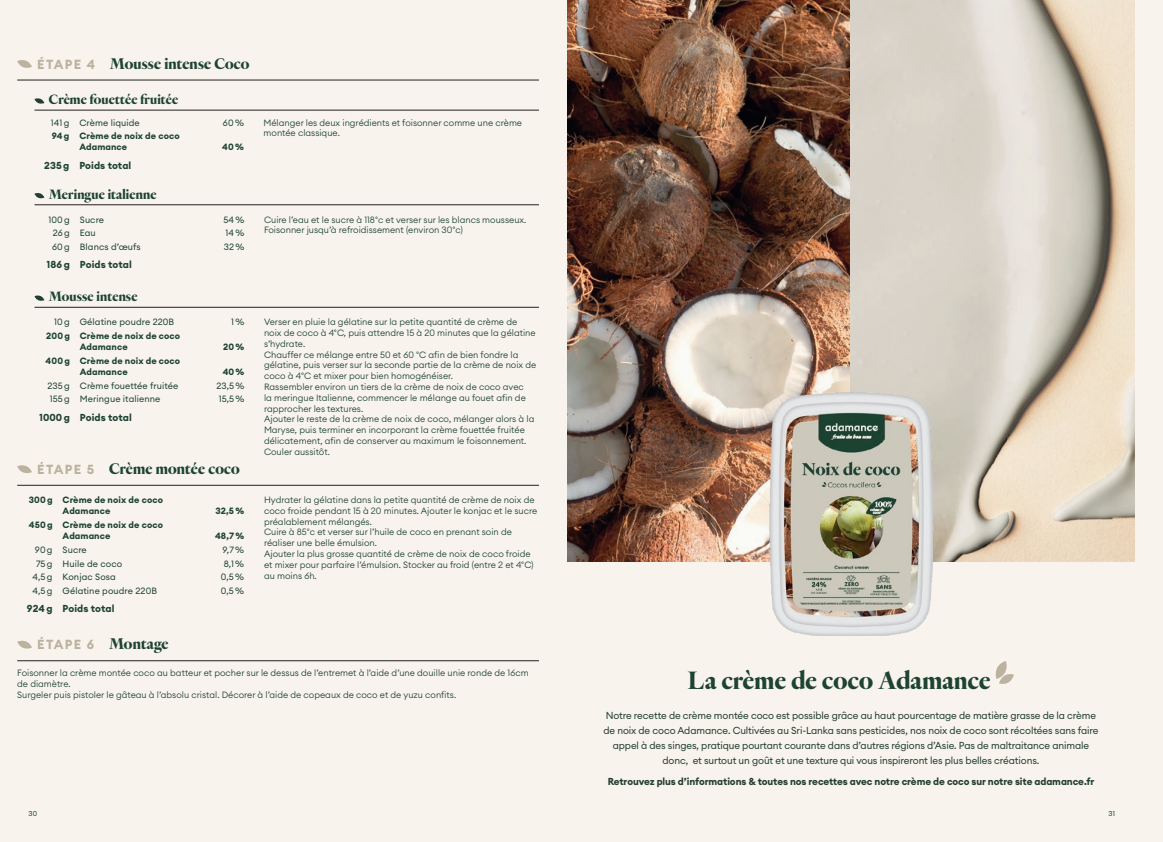
<style>
.page{position:relative;width:1163px;height:842px;background:#fff}
.page>*{position:absolute;margin:0;border:0;box-sizing:border-box;transform-origin:0 0}
.t1{font:700 26px "Heldane Display";letter-spacing:.01em;color:#1d4332}
.t2{font:700 16px "Heldane Display";letter-spacing:.01em;color:#1d4332}
.t3{font:700 14px "Heldane Display";letter-spacing:.01em;color:#1d4332}
.t4{font:10px/15px "Euclid Circular A";letter-spacing:-.01em;color:#233f2f;text-align:center}
.t5{font:700 10px "Euclid Circular A";letter-spacing:-.01em;color:#233f2f}
.t6{font:700 10px "Euclid Circular A";letter-spacing:.01em;color:#1d4332}
.t7{font:300 9px/10.8px "Euclid Circular A";color:#1d4332}
.t8{font:9px "Euclid Circular A";letter-spacing:.01em;color:#1d4332}
.t9{font:700 9px/11px "Euclid Circular A";letter-spacing:.01em;color:#1d4332}
.t10{font:7px "Euclid Circular A";color:#1d4332}
.s1{font-family:"Euclid Circular A";font-size:13px;color:#bcb2a0}
</style>
<div class="page">
<div style="left:0;top:0;width:1162px;height:842px;background:#f8f3ed"></div>
<hr style="left:17px;top:661px;width:522px;height:1px;background:#231f20">
<svg style="left:17px;top:641px;width:15px;height:7px"></svg>
<hr style="left:34px;top:110px;width:505px;height:1px;background:#231f20">
<svg style="left:34px;top:98px;width:10px;height:6px"></svg>
<hr style="left:34px;top:205px;width:505px;height:1px;background:#231f20">
<svg style="left:34px;top:193px;width:10px;height:5px"></svg>
<hr style="left:34px;top:307px;width:505px;height:1px;background:#231f20">
<svg style="left:34px;top:296px;width:10px;height:5px"></svg>
<hr style="left:17px;top:80px;width:522px;height:1px;background:#231f20">
<svg style="left:17px;top:60px;width:15px;height:8px"></svg>
<hr style="left:17px;top:485px;width:522px;height:1px;background:#231f20">
<svg style="left:17px;top:465px;width:15px;height:8px"></svg>
<img style="left:567px;top:0;width:567px;height:561px">
<img style="left:769px;top:393px;width:163px;height:243px">
<svg style="left:995px;top:661px;width:18px;height:23px"></svg>
<h2 class="t2" style="left:37px;top:53px;width:214px"><span class="s1">ÉTAPE 4</span> Mousse intense Coco</h2>
<h3 class="t3" style="left:49px;top:91px;width:131px">Crème fouettée fruitée</h3>
<p class="t8" style="left:51px;top:117px;width:90px">141 g Crème liquide</p>
<p class="t8" style="left:223px;top:117px;width:22px">60 %</p>
<p class="t9" style="left:79px;top:131px;width:102px;text-indent:-28px">94 g Crème de noix de coco<br>Adamance</p>
<p class="t9" style="left:222px;top:142px;width:23px">40 %</p>
<p class="t6" style="left:44px;top:159px;width:89px">235 g Poids total</p>
<h3 class="t3" style="left:49px;top:186px;width:109px">Meringue italienne</h3>
<p class="t8" style="left:49px;top:214px;width:57px">100 g Sucre</p>
<p class="t8" style="left:223px;top:214px;width:22px">54 %</p>
<p class="t8" style="left:53px;top:227px;width:44px">26 g Eau</p>
<p class="t8" style="left:225px;top:227px;width:20px">14 %</p>
<p class="t8" style="left:52px;top:241px;width:90px">60 g Blancs d’œufs</p>
<p class="t8" style="left:224px;top:241px;width:22px">32 %</p>
<p class="t6" style="left:47px;top:258px;width:87px">186 g Poids total</p>
<h3 class="t3" style="left:49px;top:288px;width:90px">Mousse intense</h3>
<p class="t8" style="left:54px;top:316px;width:121px">10 g Gélatine poudre 220B</p>
<p class="t8" style="left:231px;top:316px;width:15px">1 %</p>
<p class="t9" style="left:80px;top:330px;width:102px;text-indent:-34px">200 g Crème de noix de coco<br>Adamance</p>
<p class="t9" style="left:223px;top:341px;width:23px">20 %</p>
<p class="t9" style="left:80px;top:355px;width:102px;text-indent:-34px">400 g Crème de noix de coco<br>Adamance</p>
<p class="t9" style="left:223px;top:366px;width:23px">40 %</p>
<p class="t8" style="left:47px;top:380px;width:132px">235 g Crème fouettée fruitée</p>
<p class="t8" style="left:216px;top:380px;width:30px">23,5 %</p>
<p class="t8" style="left:50px;top:393px;width:112px">155 g Meringue italienne</p>
<p class="t8" style="left:219px;top:393px;width:27px">15,5 %</p>
<p class="t6" style="left:39px;top:411px;width:94px">1000 g Poids total</p>
<h2 class="t2" style="left:37px;top:459px;width:204px"><span class="s1">ÉTAPE 5</span> Crème montée coco</h2>
<p class="t9" style="left:63px;top:494px;width:102px;text-indent:-34px">300 g Crème de noix de coco<br>Adamance</p>
<p class="t9" style="left:215px;top:505px;width:30px">32,5 %</p>
<p class="t9" style="left:63px;top:519px;width:102px;text-indent:-34px">450 g Crème de noix de coco<br>Adamance</p>
<p class="t9" style="left:215px;top:530px;width:31px">48,7 %</p>
<p class="t8" style="left:35px;top:544px;width:53px">90 g Sucre</p>
<p class="t8" style="left:222px;top:544px;width:23px">9,7 %</p>
<p class="t8" style="left:36px;top:558px;width:88px">75 g Huile de coco</p>
<p class="t8" style="left:224px;top:558px;width:22px">8,1 %</p>
<p class="t8" style="left:33px;top:571px;width:85px">4,5 g Konjac Sosa</p>
<p class="t8" style="left:221px;top:571px;width:25px">0,5 %</p>
<p class="t8" style="left:33px;top:585px;width:126px">4,5 g Gélatine poudre 220B</p>
<p class="t8" style="left:221px;top:585px;width:25px">0,5 %</p>
<p class="t6" style="left:27px;top:602px;width:89px">924 g Poids total</p>
<p class="t7" style="left:263px;top:117px;width:260px">Mélanger les deux ingrédients et foisonner comme une crème montée classique.</p>
<p class="t7" style="left:264px;top:214px;width:264px">Cuire l’eau et le sucre à 118°c et verser sur les blancs mousseux.<br>Foisonner jusqu’à refroidissement (environ 30°c)</p>
<p class="t7" style="left:264px;top:316px;width:274px">Verser en pluie la gélatine sur la petite quantité de crème de noix de coco à 4°C, puis attendre 15 à 20 minutes que la gélatine s’hydrate.<br>Chauffer ce mélange entre 50 et 60 °C afin de bien fondre la gélatine, puis verser sur la seconde partie de la crème de noix de coco à 4°C et mixer pour bien homogénéiser.<br>Rassembler environ un tiers de la crème de noix de coco avec<br>la meringue Italienne, commencer le mélange au fouet afin de rapprocher les textures.<br>Ajouter le reste de la crème de noix de coco, mélanger alors à la Maryse, puis terminer en incorporant la crème fouettée fruitée délicatement, afin de conserver au maximum le foisonnement.<br>Couler aussitôt.</p>
<p class="t7" style="left:264px;top:494px;width:275px">Hydrater la gélatine dans la petite quantité de crème de noix de coco froide pendant 15 à 20 minutes. Ajouter le konjac et le sucre préalablement mélangés.<br>Cuire à 85°c et verser sur l’huile de coco en prenant soin de réaliser une belle émulsion.<br>Ajouter la plus grosse quantité de crème de noix de coco froide et mixer pour parfaire l’émulsion. Stocker au froid (entre 2 et 4°C) au moins 6h.</p>
<h2 class="t2" style="left:37px;top:634px;width:133px"><span class="s1">ÉTAPE 6</span> Montage</h2>
<p class="t7" style="left:17px;top:667px;width:513px">Foisonner la crème montée coco au batteur et pocher sur le dessus de l’entremet à l’aide d’une douille unie ronde de 16cm de diamètre.<br>Surgeler puis pistoler le gâteau à l’absolu cristal. Décorer à l’aide de copeaux de coco et de yuzu confits.</p>
<h1 class="t1" style="left:687px;top:664px;width:304px">La crème de coco Adamance</h1>
<p class="t4" style="left:603px;top:708px;width:496px">Notre recette de crème montée coco est possible grâce au haut pourcentage de matière grasse de la crème de noix de coco Adamance. Cultivées au Sri-Lanka sans pesticides, nos noix de coco sont récoltées sans faire appel à des singes, pratique pourtant courante dans d’autres régions d’Asie. Pas de maltraitance animale donc, et surtout un goût et une texture qui vous inspireront les plus belles créations.</p>
<p class="t5" style="left:607px;top:774px;width:488px">Retrouvez plus d’informations &amp; toutes nos recettes avec notre crème de coco sur notre site adamance.fr</p>
<p class="t10" style="left:29px;top:809px;width:10px">30</p>
<p class="t10" style="left:1108px;top:809px;width:8px">31</p>
</div>
